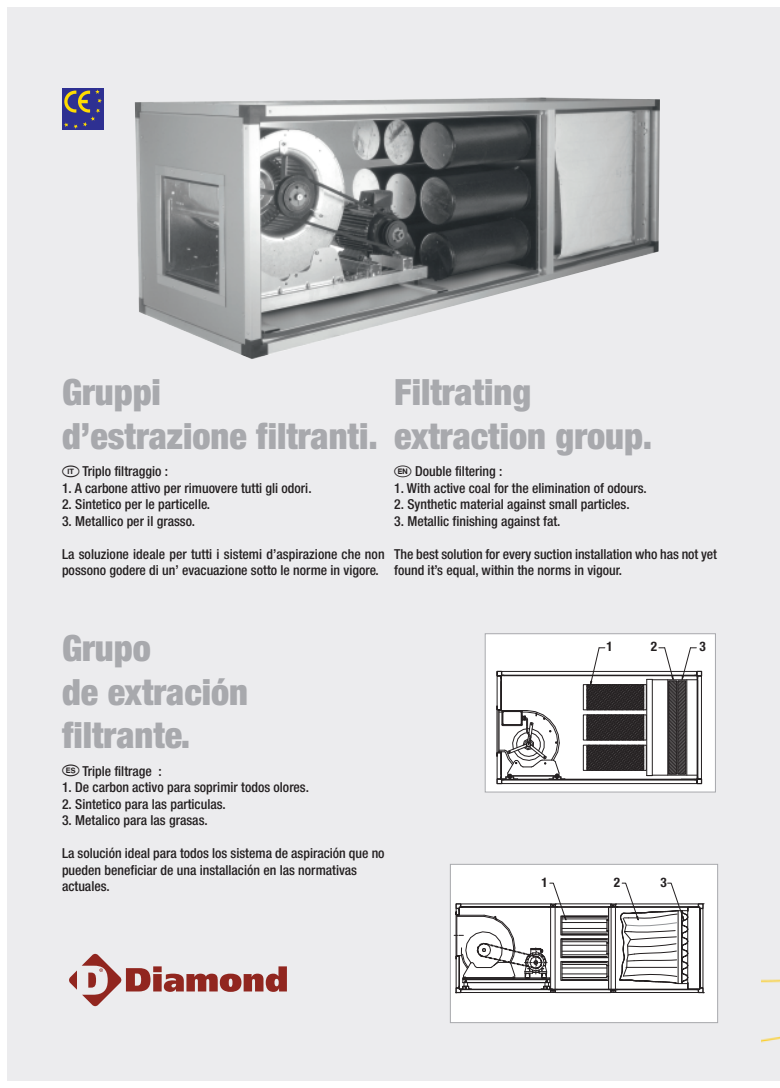
<style>
.page{position:relative;width:780px;height:1088px;background:#fff}
.page>*{position:absolute;margin:0;border:0;box-sizing:border-box;transform-origin:0 0}
.t1{font:900 condensed 36.25px/43.5px "Helvetica Neue";color:#a8a9ad}
.t2{font:500 condensed 13.75px/16.5px "Helvetica Neue";color:#231f20}
.t3{font:700 condensed 13.25px "Helvetica Neue";color:#231f20}
</style>
<div class="page">
<div style="left:7px;top:7px;width:755px;height:1074px;background:#ececee"></div>
<div style="left:761px;top:7px;width:18px;height:1074px;background:#ececee"></div>
<img style="left:135px;top:97px;width:525px;height:262px">
<div style="left:485px;top:634px;width:230px;height:158px;background:#fff"></div>
<svg style="left:496px;top:647px;width:206px;height:137px"></svg>
<div style="left:485px;top:633px;width:230px;height:159px;border:1px solid #a8a9ad"></div>
<div style="left:450px;top:864px;width:267px;height:158px;background:#fff"></div>
<svg style="left:454px;top:882px;width:250px;height:111px"></svg>
<div style="left:450px;top:864px;width:268px;height:159px;border:1px solid #a8a9ad"></div>
<div style="left:62px;top:89px;width:41px;height:41px;background:#2e3092"></div>
<svg style="left:64px;top:90px;width:38px;height:39px"></svg>
<svg style="left:69px;top:954px;width:218px;height:52px"></svg>
<h1 class="t1" style="left:62px;top:373px;width:317px">Gruppi<br>d’estrazione filtranti.</h1>
<p class="t2" style="left:62px;top:464px;width:107px"><sup>I</sup> Triplo filtraggio :</p>
<p class="t2" style="left:62px;top:480px;width:251px">1. A carbone attivo per rimuovere tutti gli odori.</p>
<p class="t2" style="left:62px;top:497px;width:150px">2. Sintetico per le particelle.</p>
<p class="t2" style="left:62px;top:513px;width:135px">3. Metallico per il grasso.</p>
<p class="t2" style="left:62px;top:546px;width:324px">La soluzione ideale per tutti i sistemi d’aspirazione che non possono godere di un’ evacuazione sotto le norme in vigore.</p>
<h1 class="t1" style="left:394px;top:373px;width:259px">Filtrating extraction group.</h1>
<p class="t2" style="left:394px;top:464px;width:110px"><sup>t</sup> Double filtering :</p>
<p class="t2" style="left:394px;top:480px;width:254px">1. With active coal for the elimination of odours.</p>
<p class="t2" style="left:394px;top:497px;width:237px">2. Synthetic material against small particles.</p>
<p class="t2" style="left:394px;top:513px;width:168px">3. Metallic finishing against fat.</p>
<p class="t2" style="left:394px;top:546px;width:324px">The best solution for every suction installation who has not yet found it’s equal, within the norms in vigour.</p>
<h1 class="t1" style="left:62px;top:630px;width:188px">Grupo<br>de extración filtrante.</h1>
<p class="t2" style="left:62px;top:764px;width:101px"><sup>E</sup> Triple filtrage :</p>
<p class="t2" style="left:62px;top:780px;width:248px">1. De carbon activo para soprimir todos olores.</p>
<p class="t2" style="left:62px;top:797px;width:165px">2. Sintetico para las particulas.</p>
<p class="t2" style="left:62px;top:813px;width:147px">3. Metalico para las grasas.</p>
<p class="t2" style="left:62px;top:846px;width:324px">La solución ideal para todos los sistema de aspiración que no pueden beneficiar de una installación en las normativas actuales.</p>
<p class="t3" style="left:606px;top:642px;width:8px">1</p>
<p class="t3" style="left:650px;top:642px;width:8px">2</p>
<p class="t3" style="left:699px;top:642px;width:8px">3</p>
<p class="t3" style="left:541px;top:878px;width:8px">1</p>
<p class="t3" style="left:613px;top:878px;width:8px">2</p>
<p class="t3" style="left:660px;top:878px;width:8px">3</p>
</div>
